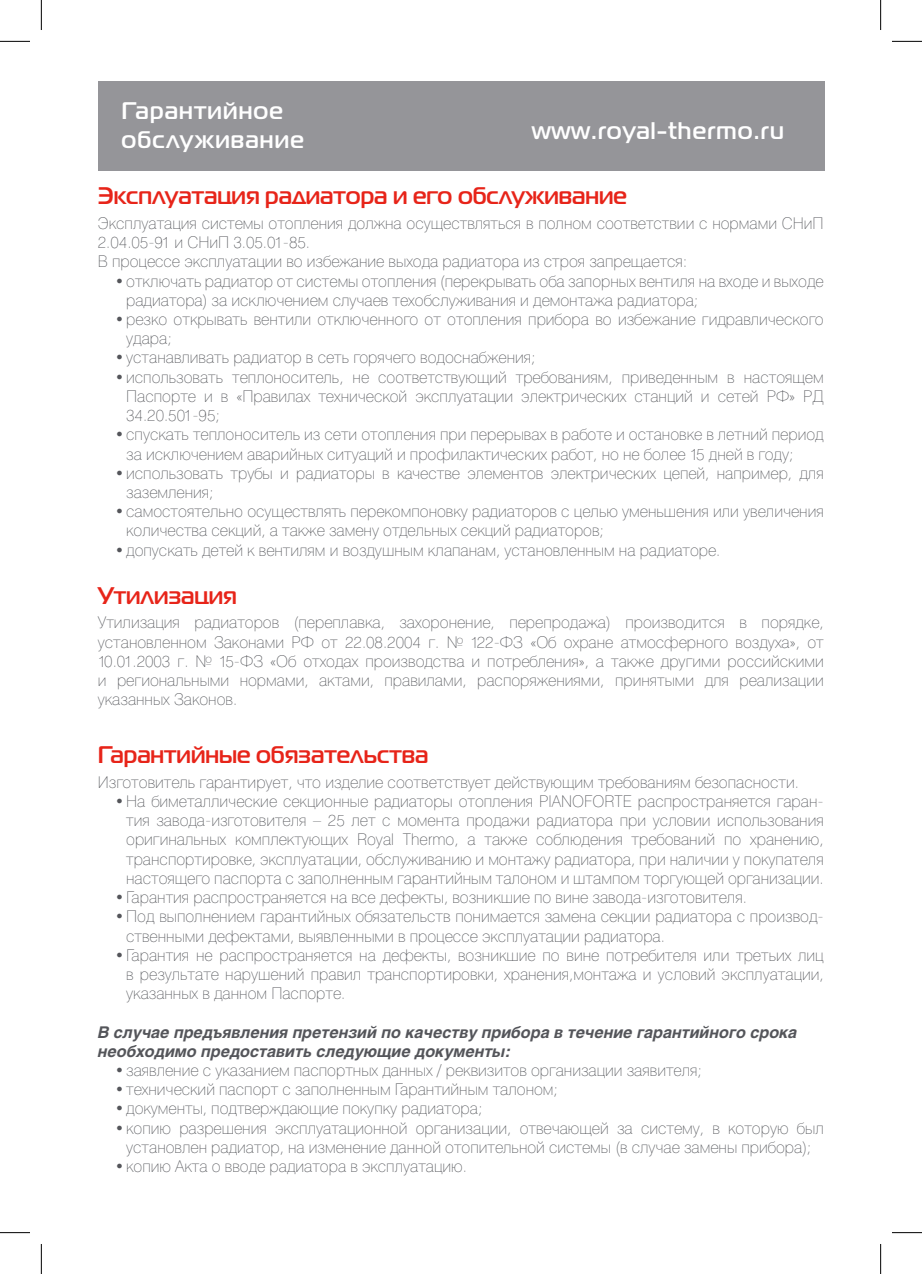
<style>
.page{position:relative;width:922px;height:1274px;background:#fff}
.page>*{position:absolute;margin:0;border:0;box-sizing:border-box;transform-origin:0 0}
.zagolovok{font:700 24px "Magistral C";color:#e72419}
.zagolovok-2{font:700 24px/28.8px "Magistral C";letter-spacing:.05em;color:#fff}
.osnovnoy{font:100 16px/19.2px "Helios";color:#54555a}
.vazhno{font:italic 700 16px "Helios";color:#54555a}
</style>
<div class="page">
<div style="left:98px;top:81px;width:726px;height:90px;background:#959599"></div>
<hr style="left:0;top:41px;width:30px;height:1px;background:#000">
<hr style="left:892px;top:41px;width:30px;height:1px;background:#000">
<hr style="left:0;top:1232px;width:30px;height:1px;background:#000">
<hr style="left:892px;top:1232px;width:30px;height:1px;background:#000">
<hr style="left:41px;top:0;width:1px;height:30px;background:#000">
<hr style="left:41px;top:1243px;width:1px;height:30px;background:#000">
<hr style="left:880px;top:0;width:1px;height:30px;background:#000">
<hr style="left:880px;top:1243px;width:1px;height:30px;background:#000">
<p class="zagolovok-2" style="left:122px;top:95px;width:184px">Гарантийное обслуживание</p>
<p class="zagolovok-2" style="left:532px;top:115px;width:253px">www.royal-thermo.ru</p>
<p class="zagolovok" style="left:98px;top:181px;width:531px">Эксплуатация радиатора и его обслуживание</p>
<p class="osnovnoy" style="left:98px;top:214px;width:727px">Эксплуатация системы отопления должна осуществляться в полном соответствии с нормами СНиП<br>2.04.05-91 и СНиП 3.05.01-85.</p>
<p class="osnovnoy" style="left:98px;top:252px;width:591px">В процессе эксплуатации во избежание выхода радиатора из строя запрещается:</p>
<p class="osnovnoy" style="left:126px;top:271px;width:699px;text-indent:-11px">•отключать радиатор от системы отопления (перекрывать оба запорных вентиля на входе и выходе радиатора) за исключением случаев техобслуживания и демонтажа радиатора;</p>
<p class="osnovnoy" style="left:126px;top:310px;width:699px;text-indent:-11px">•резко открывать вентили отключенного от отопления прибора во избежание гидравлического удара;</p>
<p class="osnovnoy" style="left:115px;top:348px;width:422px">•устанавливать радиатор в сеть горячего водоснабжения;</p>
<p class="osnovnoy" style="left:126px;top:367px;width:699px;text-align:justify;text-indent:-11px">•использовать теплоноситель, не соответствующий требованиям, приведенным в настоящем Паспорте и в «Правилах технической эксплуатации электрических станций и сетей РФ» РД 34.20.501-95;</p>
<p class="osnovnoy" style="left:126px;top:425px;width:699px;text-indent:-11px">•спускать теплоноситель из сети отопления при перерывах в работе и остановке в летний период за исключением аварийных ситуаций и профилактических работ, но не более 15 дней в году;</p>
<p class="osnovnoy" style="left:126px;top:463px;width:699px;text-indent:-11px">•использовать трубы и радиаторы в качестве элементов электрических цепей, например, для заземления;</p>
<p class="osnovnoy" style="left:126px;top:502px;width:699px;text-indent:-11px">•самостоятельно осуществлять перекомпоновку радиаторов с целью уменьшения или увеличения количества секций, а также замену отдельных секций радиаторов;</p>
<p class="osnovnoy" style="left:115px;top:540px;width:607px">•допускать детей к вентилям и воздушным клапанам, установленным на радиаторе.</p>
<p class="zagolovok" style="left:98px;top:580px;width:140px">Утилизация</p>
<p class="osnovnoy" style="left:98px;top:613px;width:727px;text-align:justify">Утилизация радиаторов (переплавка, захоронение, перепродажа) производится в порядке, установленном Законами РФ от 22.08.2004 г. № 122-ФЗ «Об охране атмосферного воздуха», от 10.01.2003 г. № 15-ФЗ «Об отходах производства и потребления», а также другими российскими и региональными нормами, актами, правилами, распоряжениями, принятыми для реализации указанных Законов.</p>
<p class="zagolovok" style="left:98px;top:740px;width:332px">Гарантийные обязательства</p>
<p class="osnovnoy" style="left:98px;top:772px;width:702px">Изготовитель гарантирует, что изделие соответствует действующим требованиям безопасности.</p>
<p class="osnovnoy" style="left:126px;top:791px;width:699px;text-align:justify;text-indent:-11px">•На биметаллические секционные радиаторы отопления PIANOFORTE распространяется гаран&shy;тия завода-изготовителя – 25 лет с момента продажи радиатора при условии использования оригинальных комплектующих Royal Thermo, а также соблюдения требований по хранению, транспортировке, эксплуатации, обслуживанию и монтажу радиатора, при наличии у покупателя настоящего паспорта с заполненным гарантийным талоном и штампом торгующей организации.</p>
<p class="osnovnoy" style="left:115px;top:887px;width:633px">•Гарантия распространяется на все дефекты, возникшие по вине завода-изготовителя.</p>
<p class="osnovnoy" style="left:126px;top:907px;width:699px;text-indent:-11px">•Под выполнением гарантийных обязательств понимается замена секции радиатора с производ&shy;ственными дефектами, выявленными в процессе эксплуатации радиатора.</p>
<p class="osnovnoy" style="left:126px;top:945px;width:699px;text-align:justify;text-indent:-11px">•Гарантия не распространяется на дефекты, возникшие по вине потребителя или третьих лиц в результате нарушений правил транспортировки, хранения,монтажа и условий эксплуатации, указанных в данном Паспорте.</p>
<p class="vazhno" style="left:98px;top:1022px;width:701px">В случае предъявления претензий по качеству прибора в течение гарантийного срока</p>
<p class="vazhno" style="left:98px;top:1041px;width:414px">необходимо предоставить следующие документы:</p>
<p class="osnovnoy" style="left:115px;top:1060px;width:589px">•заявление с указанием паспортных данных / реквизитов организации заявителя;</p>
<p class="osnovnoy" style="left:115px;top:1079px;width:445px">•технический паспорт с заполненным Гарантийным талоном;</p>
<p class="osnovnoy" style="left:115px;top:1099px;width:369px">•документы, подтверждающие покупку радиатора;</p>
<p class="osnovnoy" style="left:115px;top:1118px;width:710px;text-align:center">•копию разрешения эксплуатационной организации, отвечающей за систему, в которую был установлен радиатор, на изменение данной отопительной системы (в случае замены прибора);</p>
<p class="osnovnoy" style="left:115px;top:1156px;width:354px">•копию Акта о вводе радиатора в эксплуатацию.</p>
</div>
